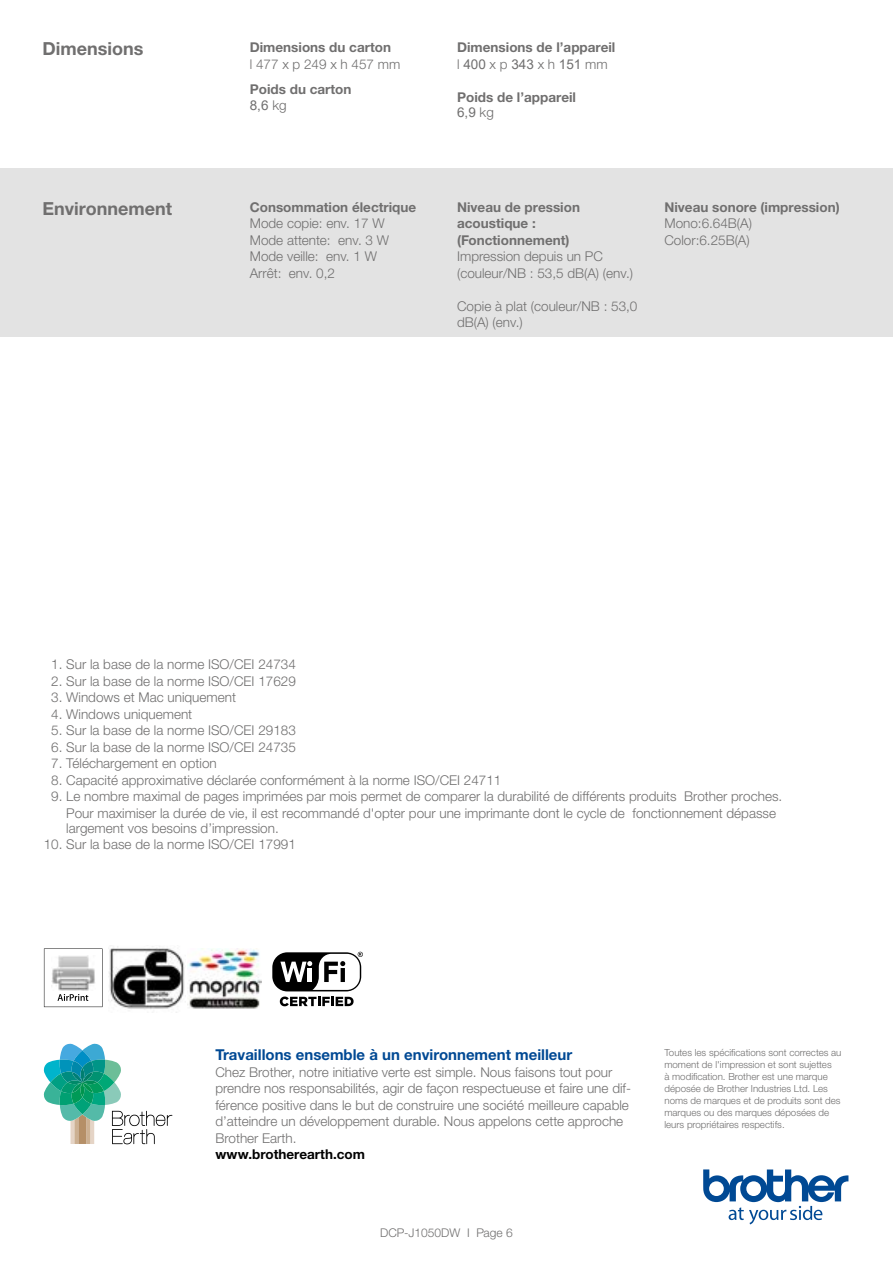
<style>
.page{position:relative;width:893px;height:1263px;background:#fff}
.page>*{position:absolute;margin:0;border:0;box-sizing:border-box;transform-origin:0 0}
.t1{font:700 18px "Helvetica Neue LTW1 G";color:#706f6f}
.t2{font:700 15px "Helvetica Neue LTW1 G";color:#004994}
.t3{font:300 13.5px/16.5px "Helvetica Neue LTW1 G";color:#706f6f}
.t4{font:700 13.5px/16.5px "Helvetica Neue LTW1 G";color:#706f6f}
.t5{font:13.5px "Arial";color:#706f6f}
.t6{font:700 13.5px "Helvetica Neue LTW1 G";color:#000}
.t7{font:300 12px "Helvetica Neue LTW1 G";color:#706f6f}
.t8{font:300 9.75px/12px "Helvetica Neue LTW1 G";color:#706f6f}
.s1{font-family:"Helvetica Neue LTW1 G";font-weight:300}
</style>
<div class="page">
<svg style="left:44px;top:1044px;width:128px;height:100px"></svg>
<svg style="left:44px;top:948px;width:58px;height:59px"></svg>
<img style="left:52px;top:955px;width:43px;height:35px">
<img style="left:108px;top:945px;width:77px;height:68px">
<img style="left:187px;top:949px;width:75px;height:59px">
<div style="left:272px;top:952px;width:89px;height:39px;background:#000;border-radius:15px"></div>
<svg style="left:280px;top:952px;width:83px;height:38px"></svg>
<svg style="left:280px;top:996px;width:74px;height:10px"></svg>
<svg style="left:703px;top:1169px;width:145px;height:55px"></svg>
<div style="left:0;top:168px;width:893px;height:169px;background:#e3e3e3"></div>
<h1 class="t1" style="left:43px;top:38px;width:102px">Dimensions</h1>
<p class="t4" style="left:250px;top:39px;width:143px">Dimensions du carton</p>
<p class="t3" style="left:250px;top:56px;width:152px">l 477 x p 249 x h 457 mm</p>
<p class="t4" style="left:250px;top:81px;width:103px">Poids du carton</p>
<p class="t5" style="left:250px;top:96px;width:38px">8,6 <span class="s1">kg</span></p>
<p class="t4" style="left:457px;top:39px;width:160px">Dimensions de l’appareil</p>
<p class="t5" style="left:457px;top:55px;width:152px"><span class="s1">l</span> 400 <span class="s1">x p</span> 343 <span class="s1">x h</span> 151 <span class="s1">mm</span></p>
<p class="t4" style="left:457px;top:89px;width:120px">Poids de l’appareil</p>
<p class="t5" style="left:457px;top:103px;width:38px">6,9 <span class="s1">kg</span></p>
<h1 class="t1" style="left:43px;top:198px;width:131px">Environnement</h1>
<p class="t4" style="left:664px;top:199px;width:177px">Niveau sonore (impression)</p>
<p class="t3" style="left:664px;top:215px;width:89px">Mono:6.64B(A)<br>Color:6.25B(A)</p>
<p class="t4" style="left:250px;top:199px;width:168px">Consommation électrique</p>
<p class="t3" style="left:250px;top:215px;width:141px">Mode copie: env. 17 W<br>Mode attente: env. 3 W<br>Mode veille: env. 1 W<br>Arrêt: env. 0,2</p>
<p class="t4" style="left:457px;top:199px;width:124px">Niveau de pression acoustique : (Fonctionnement)</p>
<p class="t3" style="left:457px;top:248px;width:177px">Impression depuis un PC (couleur/NB : 53,5 dB(A) (env.)</p>
<p class="t3" style="left:457px;top:298px;width:182px">Copie à plat (couleur/NB : 53,0 dB(A) (env.)</p>
<p class="t3" style="left:51px;top:656px;width:246px">1. Sur la base de la norme ISO/CEI 24734</p>
<p class="t3" style="left:51px;top:673px;width:246px">2. Sur la base de la norme ISO/CEI 17629</p>
<p class="t3" style="left:51px;top:689px;width:186px">3. Windows et Mac uniquement</p>
<p class="t3" style="left:51px;top:706px;width:143px">4. Windows uniquement</p>
<p class="t3" style="left:51px;top:722px;width:246px">5. Sur la base de la norme ISO/CEI 29183</p>
<p class="t3" style="left:51px;top:739px;width:246px">6. Sur la base de la norme ISO/CEI 24735</p>
<p class="t3" style="left:51px;top:755px;width:167px">7. Téléchargement en option</p>
<p class="t3" style="left:51px;top:772px;width:452px">8. Capacité approximative déclarée conformément à la norme ISO/CEI 24711</p>
<p class="t3" style="left:66px;top:789px;width:717px;line-height:15.6px;text-indent:-15px">9. Le nombre maximal de pages imprimées par mois permet de comparer la durabilité de différents produits Brother proches.<br>Pour maximiser la durée de vie, il est recommandé d'opter pour une imprimante dont le cycle de fonctionnement dépasse largement vos besoins d’impression.</p>
<p class="t3" style="left:44px;top:836px;width:254px">10. Sur la base de la norme ISO/CEI 17991</p>
<p class="t2" style="left:215px;top:1045px;width:358px">Travaillons ensemble à un environnement meilleur</p>
<p class="t3" style="left:215px;top:1063px;width:417px">Chez Brother, notre initiative verte est simple. Nous faisons tout pour prendre nos responsabilités, agir de façon respectueuse et faire une dif&shy;férence positive dans le but de construire une société meilleure capable d’atteindre un développement durable. Nous appelons cette approche Brother Earth.</p>
<p class="t6" style="left:215px;top:1146px;width:151px">www.brotherearth.com</p>
<p class="t7" style="left:380px;top:1226px;width:134px">DCP-J1050DW I Page 6</p>
<p class="t8" style="left:664px;top:1047px;width:179px">Toutes les spécifications sont correctes au moment de l'impression et sont sujettes<br>à modification. Brother est une marque déposée de Brother Industries Ltd. Les noms de marques et de produits sont des marques ou des marques déposées de leurs propriétaires respectifs.</p>
</div>
